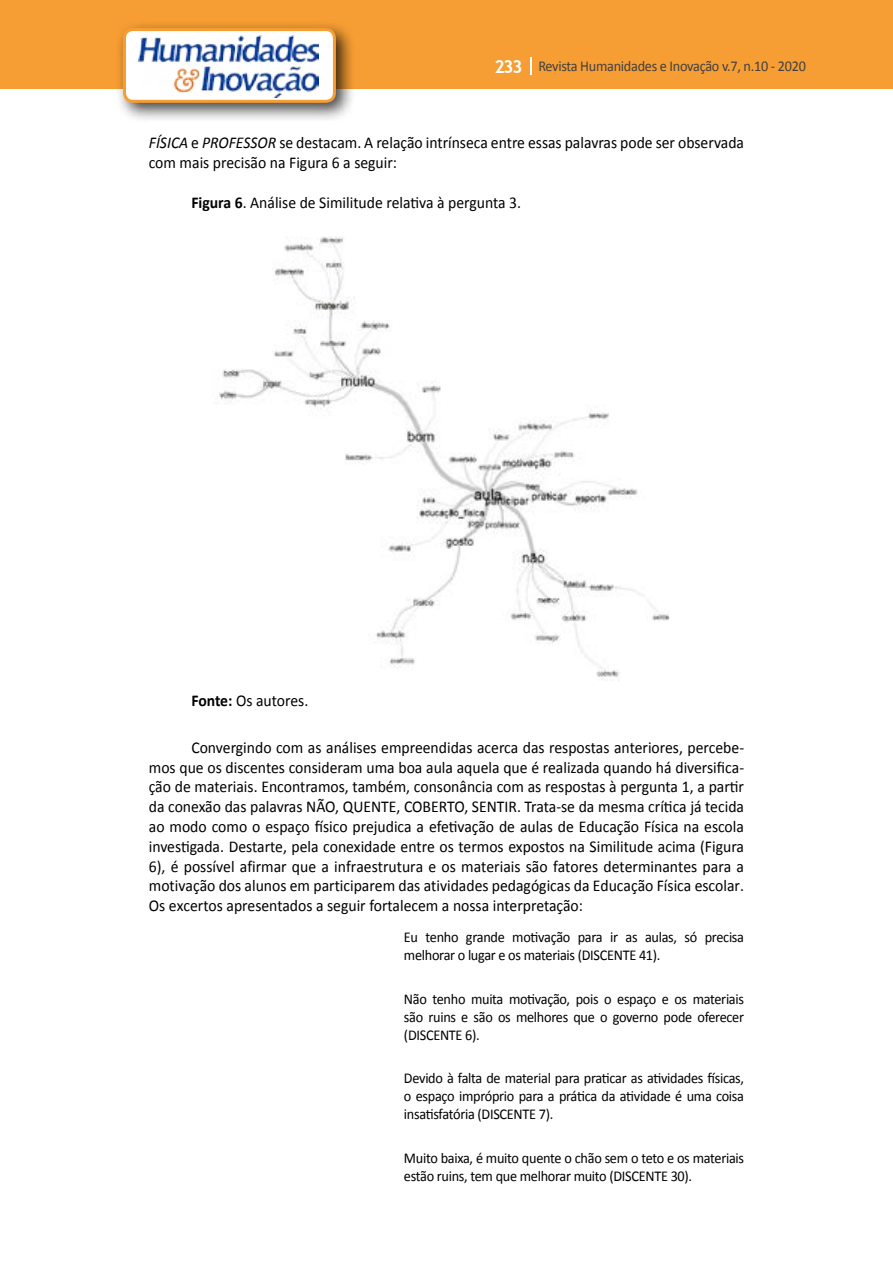
<style>
.page{position:relative;width:893px;height:1263px;background:#fff}
.page>*{position:absolute;margin:0;border:0;box-sizing:border-box;transform-origin:0 0}
.t1{font:16.5px/19.8px "Calibri";color:#000;scale:.95 1}
.t2{font:15px/18px "Calibri";letter-spacing:-.02em;color:#000;scale:.95 1}
.t3{font:15px "Calibri";letter-spacing:-.02em;color:#414042;scale:.95 1}
.s1{font-family:"Trebuchet MS";font-weight:700;font-size:18px;color:#fff}
.s2{font-style:italic}
.s3{font-weight:700}
</style>
<div class="page">
<div style="left:0;top:0;width:893px;height:88px;background:#f69e34"></div>
<svg style="left:530px;top:57px;width:2px;height:18px"></svg>
<div style="left:114px;top:20px;width:242px;height:103px;background:#000;opacity:.75"></div>
<div style="left:125px;top:30px;width:209px;height:71px;background:#fff;border-radius:9px"></div>
<img style="left:138px;top:35px;width:181px;height:62px">
<div style="left:123px;top:28px;width:213px;height:75px;border:3px solid #f69e34;border-radius:9px"></div>
<img style="left:214px;top:237px;width:456px;height:444px">
<p class="t3" style="left:495px;top:57px;width:329px"><span class="s1">233</span> Revista Humanidades e Inovação v.7, n.10 - 2020</p>
<p class="t1" style="left:149px;top:133px;width:628px"><span class="s2">FÍSICA</span> e <span class="s2">PROFESSOR</span> se destacam. A relação intrínseca entre essas palavras pode ser observada com mais precisão na Figura 6 a seguir:</p>
<p class="t1" style="left:191px;top:193px;width:349px"><span class="s3">Figura 6</span>. Análise de Similitude relativa à pergunta 3.</p>
<p class="t1" style="left:191px;top:691px;width:125px"><span class="s3">Fonte:</span> Os autores.</p>
<p class="t1" style="left:149px;top:737px;width:628px;text-align:justify;text-indent:43px">Convergindo com as análises empreendidas acerca das respostas anteriores, percebe&shy;mos que os discentes consideram uma boa aula aquela que é realizada quando há diversifica&shy;ção de materiais. Encontramos, também, consonância com as respostas à pergunta 1, a partir da conexão das palavras NÃO, QUENTE, COBERTO, SENTIR. Trata-se da mesma crítica já tecida ao modo como o espaço físico prejudica a efetivação de aulas de Educação Física na escola investigada. Destarte, pela conexidade entre os termos expostos na Similitude acima (Figura 6), é possível afirmar que a infraestrutura e os materiais são fatores determinantes para a motivação dos alunos em participarem das atividades pedagógicas da Educação Física escolar.<br>Os excertos apresentados a seguir fortalecem a nossa interpretação:</p>
<p class="t2" style="left:404px;top:928px;width:359px">Eu tenho grande motivação para ir as aulas, só precisa melhorar o lugar e os materiais (DISCENTE 41).</p>
<p class="t2" style="left:404px;top:989px;width:360px;text-align:justify">Não tenho muita motivação, pois o espaço e os materiais são ruins e são os melhores que o governo pode oferecer (DISCENTE 6).</p>
<p class="t2" style="left:404px;top:1069px;width:359px;text-align:justify">Devido à falta de material para praticar as atividades físicas, o espaço impróprio para a prática da atividade é uma coisa insatisfatória (DISCENTE 7).</p>
<p class="t2" style="left:404px;top:1148px;width:360px">Muito baixa, é muito quente o chão sem o teto e os materiais estão ruins, tem que melhorar muito (DISCENTE 30).</p>
</div>
